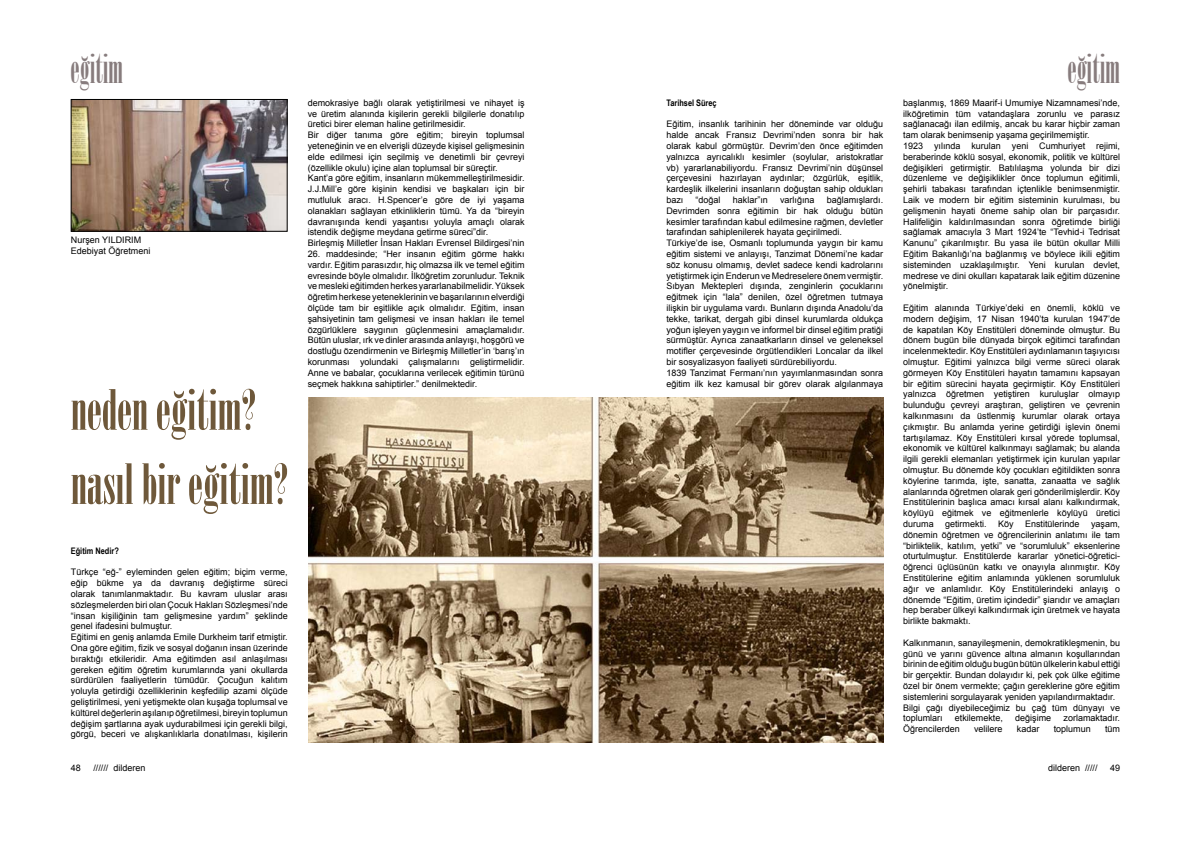
<style>
.page{position:relative;width:1191px;height:842px;background:#fff}
.page>*{position:absolute;margin:0;border:0;box-sizing:border-box;transform-origin:0 0}
.t1{font:55.3px/74.2px "Bodoni MT Poster Compressed";color:#6e583a}
.t2{font:40px "Bodoni MT Poster Compressed";color:#877c7d;scale:.85 1}
.t3{font:9px/10.8px "Arial";color:#000}
.t4{font:700 9px "Arial Narrow";color:#000}
</style>
<div class="page">
<img style="left:309px;top:398px;width:574px;height:345px">
<img style="left:73px;top:101px;width:212px;height:129px">
<div style="left:71px;top:99px;width:216px;height:133px;border:1px solid #000"></div>
<h2 class="t2" style="left:71px;top:46px;width:63px">eğitim</h2>
<p class="t3" style="left:71px;top:234px;width:81px">Nurşen YILDIRIM<br>Edebiyat Öğretmeni</p>
<h1 class="t1" style="left:71px;top:373px;width:219px">neden eğitim? nasıl bir eğitim?</h1>
<p class="t4" style="left:71px;top:544px;width:49px">Eğitim Nedir?</p>
<p class="t3" style="left:71px;top:567px;width:218px">Türkçe “eğ-” eyleminden gelen eğitim; biçim verme, eğip bükme ya da davranış değiştirme süreci olarak tanımlanmaktadır. Bu kavram uluslar arası sözleşmelerden biri olan Çocuk Hakları Sözleşmesi’nde “insan kişiliğinin tam gelişmesine yardım” şeklinde genel ifadesini bulmuştur.<br>Eğitimi en geniş anlamda Emile Durkheim tarif etmiştir.<br>Ona göre eğitim, fizik ve sosyal doğanın insan üzerinde bıraktığı etkileridir. Ama eğitimden asıl anlaşılması gereken eğitim öğretim kurumlarında yani okullarda sürdürülen faaliyetlerin tümüdür. Çocuğun kalıtım yoluyla getirdiği özelliklerinin keşfedilip azami ölçüde geliştirilmesi, yeni yetişmekte olan kuşağa toplumsal ve kültürel değerlerin aşılanıp öğretilmesi, bireyin toplumun değişim şartlarına ayak uydurabilmesi için gerekli bilgi, görgü, beceri ve alışkanlıklarla donatılması, kişilerin</p>
<p class="t3" style="left:308px;top:97px;width:218px">demokrasiye bağlı olarak yetiştirilmesi ve nihayet iş ve üretim alanında kişilerin gerekli bilgilerle donatılıp üretici birer eleman haline getirilmesidir.<br>Bir diğer tanıma göre eğitim; bireyin toplumsal yeteneğinin ve en elverişli düzeyde kişisel gelişmesinin elde edilmesi için seçilmiş ve denetimli bir çevreyi (özellikle okulu) içine alan toplumsal bir süreçtir.<br>Kant’a göre eğitim, insanların mükemmelleştirilmesidir.<br>J.J.Mill’e göre kişinin kendisi ve başkaları için bir mutluluk aracı. H.Spencer’e göre de iyi yaşama olanakları sağlayan etkinliklerin tümü. Ya da “bireyin davranışında kendi yaşantısı yoluyla amaçlı olarak istendik değişme meydana getirme süreci”dir.<br>Birleşmiş Milletler İnsan Hakları Evrensel Bildirgesi’nin</p>
<p class="t3" style="left:308px;top:248px;width:218px;text-align:justify">26. maddesinde; “Her insanın eğitim görme hakkı vardır. Eğitim parasızdır, hiç olmazsa ilk ve temel eğitim evresinde böyle olmalıdır. İlköğretim zorunludur. Teknik ve mesleki eğitimden herkes yararlanabilmelidir. Yüksek öğretim herkese yeteneklerinin ve başarılarının elverdiği ölçüde tam bir eşitlikle açık olmalıdır. Eğitim, insan şahsiyetinin tam gelişmesi ve insan hakları ile temel özgürlüklere saygının güçlenmesini amaçlamalıdır.<br>Bütün uluslar, ırk ve dinler arasında anlayışı, hoşgörü ve dostluğu özendirmenin ve Birleşmiş Milletler’in ‘barış’ın korunması yolundaki çalışmalarını geliştirmelidir.<br>Anne ve babalar, çocuklarına verilecek eğitimin türünü seçmek hakkına sahiptirler.” denilmektedir.</p>
<p class="t4" style="left:666px;top:96px;width:52px">Tarihsel Süreç</p>
<p class="t3" style="left:666px;top:119px;width:218px;text-align:justify">Eğitim, insanlık tarihinin her döneminde var olduğu halde ancak Fransız Devrimi’nden sonra bir hak olarak kabul görmüştür. Devrim’den önce eğitimden yalnızca ayrıcalıklı kesimler (soylular, aristokratlar vb) yararlanabiliyordu. Fransız Devrimi’nin düşünsel çerçevesini hazırlayan aydınlar; özgürlük, eşitlik, kardeşlik ilkelerini insanların doğuştan sahip oldukları bazı</p>
<p class="t3" style="left:695px;top:195px;width:27px">“doğal</p>
<p class="t3" style="left:733px;top:195px;width:37px">haklar”ın</p>
<p class="t3" style="left:780px;top:195px;width:36px">varlığına</p>
<p class="t3" style="left:666px;top:195px;width:218px;text-indent:160px">bağlamışlardı.<br>Devrimden sonra eğitimin bir hak olduğu bütün kesimler tarafından kabul edilmesine rağmen, devletler tarafından sahiplenilerek hayata geçirilmedi.<br>Türkiye’de ise, Osmanlı toplumunda yaygın bir kamu eğitim sistemi ve anlayışı, Tanzimat Dönemi’ne kadar söz konusu olmamış, devlet sadece kendi kadrolarını yetiştirmek için Enderun ve Medreselere önem vermiştir.<br>Sıbyan Mektepleri dışında, zenginlerin çocuklarını eğitmek için “lala” denilen, özel öğretmen tutmaya ilişkin bir uygulama vardı. Bunların dışında Anadolu’da tekke, tarikat, dergah gibi dinsel kurumlarda oldukça yoğun işleyen yaygın ve informel bir dinsel eğitim pratiği sürmüştür. Ayrıca zanaatkarların dinsel ve geleneksel motifler çerçevesinde örgütlendikleri Loncalar da ilkel bir sosyalizasyon faaliyeti sürdürebiliyordu.<br>1839 Tanzimat Fermanı’nın yayımlanmasından sonra eğitim ilk kez kamusal bir görev olarak algılanmaya</p>
<h2 class="t2" style="left:1067px;top:46px;width:63px">eğitim</h2>
<p class="t3" style="left:903px;top:97px;width:218px">başlanmış, 1869 Maarif-i Umumiye Nizamnamesi’nde, ilköğretimin tüm vatandaşlara zorunlu ve parasız sağlanacağı ilan edilmiş, ancak bu karar hiçbir zaman tam olarak benimsenip yaşama geçirilmemiştir.<br>1923 yılında kurulan yeni Cumhuriyet rejimi, beraberinde köklü sosyal, ekonomik, politik ve kültürel değişikleri getirmiştir. Batılılaşma yolunda bir dizi düzenleme ve değişiklikler önce toplumun eğitimli, şehirli tabakası tarafından içtenlikle benimsenmiştir.<br>Laik ve modern bir eğitim sisteminin kurulması, bu gelişmenin hayati öneme sahip olan bir parçasıdır.<br>Halifeliğin kaldırılmasından sonra öğretimde birliği sağlamak amacıyla 3 Mart 1924’te “Tevhid-i Tedrisat Kanunu” çıkarılmıştır. Bu yasa ile bütün okullar Milli Eğitim Bakanlığı’na bağlanmış ve böylece ikili eğitim sisteminden uzaklaşılmıştır. Yeni kurulan devlet, medrese ve dini okulları kapatarak laik eğitim düzenine yönelmiştir.</p>
<p class="t3" style="left:903px;top:303px;width:218px;text-align:justify">Eğitim alanında Türkiye’deki en önemli, köklü ve modern değişim, 17 Nisan 1940’ta kurulan 1947’de de kapatılan Köy Enstitüleri döneminde olmuştur. Bu dönem bugün bile dünyada birçok eğitimci tarafından incelenmektedir. Köy Enstitüleri aydınlamanın taşıyıcısı olmuştur. Eğitimi yalnızca bilgi verme süreci olarak görmeyen Köy Enstitüleri hayatın tamamını kapsayan bir eğitim sürecini hayata geçirmiştir. Köy Enstitüleri yalnızca öğretmen yetiştiren kuruluşlar olmayıp bulunduğu çevreyi araştıran, geliştiren ve çevrenin kalkınmasını da üstlenmiş kurumlar olarak ortaya çıkmıştır. Bu anlamda yerine getirdiği işlevin önemi tartışılamaz. Köy Enstitüleri kırsal yörede toplumsal, ekonomik ve kültürel kalkınmayı sağlamak; bu alanda ilgili gerekli elemanları yetiştirmek için kurulan yapılar olmuştur. Bu dönemde köy çocukları eğitildikten sonra köylerine tarımda, işte, sanatta, zanaatta ve sağlık alanlarında öğretmen olarak geri gönderilmişlerdir. Köy Enstitülerinin başlıca amacı kırsal alanı kalkındırmak, köylüyü eğitmek ve eğitmenlerle köylüyü üretici duruma</p>
<p class="t3" style="left:945px;top:519px;width:43px">getirmekti.</p>
<p class="t3" style="left:998px;top:519px;width:17px">Köy</p>
<p class="t3" style="left:1025px;top:519px;width:56px">Enstitülerinde</p>
<p class="t3" style="left:903px;top:519px;width:218px;text-align:justify;text-indent:188px">yaşam, dönemin öğretmen ve öğrencilerinin anlatımı ile tam “birliktelik, katılım, yetki” ve “sorumluluk” eksenlerine oturtulmuştur. Enstitülerde kararlar yönetici-öğretici&shy;öğrenci üçlüsünün katkı ve onayıyla alınmıştır. Köy Enstitülerine eğitim anlamında yüklenen sorumluluk ağır ve anlamlıdır. Köy Enstitülerindeki anlayış o dönemde “Eğitim, üretim içindedir” şiarıdır ve amaçları hep beraber ülkeyi kalkındırmak için üretmek ve hayata birlikte bakmaktı.</p>
<p class="t3" style="left:903px;top:637px;width:218px">Kalkınmanın, sanayileşmenin, demokratikleşmenin, bu günü ve yarını güvence altına almanın koşullarından birinin de eğitim olduğu bugün bütün ülkelerin kabul ettiği bir gerçektir. Bundan dolayıdır ki, pek çok ülke eğitime özel bir önem vermekte; çağın gereklerine göre eğitim sistemlerini sorgulayarak yeniden yapılandırmaktadır.<br>Bilgi çağı diyebileceğimiz bu çağ tüm dünyayı ve toplumları</p>
<p class="t3" style="left:955px;top:713px;width:50px">etkilemekte,</p>
<p class="t3" style="left:1015px;top:713px;width:38px">değişime</p>
<p class="t3" style="left:1063px;top:713px;width:58px">zorlamaktadır.</p>
<p class="t3" style="left:903px;top:724px;width:58px">Öğrencilerden</p>
<p class="t3" style="left:974px;top:724px;width:30px">velilere</p>
<p class="t3" style="left:1017px;top:724px;width:24px">kadar</p>
<p class="t3" style="left:1053px;top:724px;width:39px">toplumun</p>
<p class="t3" style="left:1105px;top:724px;width:17px">tüm</p>
<p class="t3" style="left:71px;top:762px;width:12px">48</p>
<p class="t3" style="left:93px;top:762px;width:54px">////// dilderen</p>
<p class="t3" style="left:1048px;top:762px;width:51px">dilderen /////</p>
<p class="t3" style="left:1110px;top:762px;width:12px">49</p>
</div>
